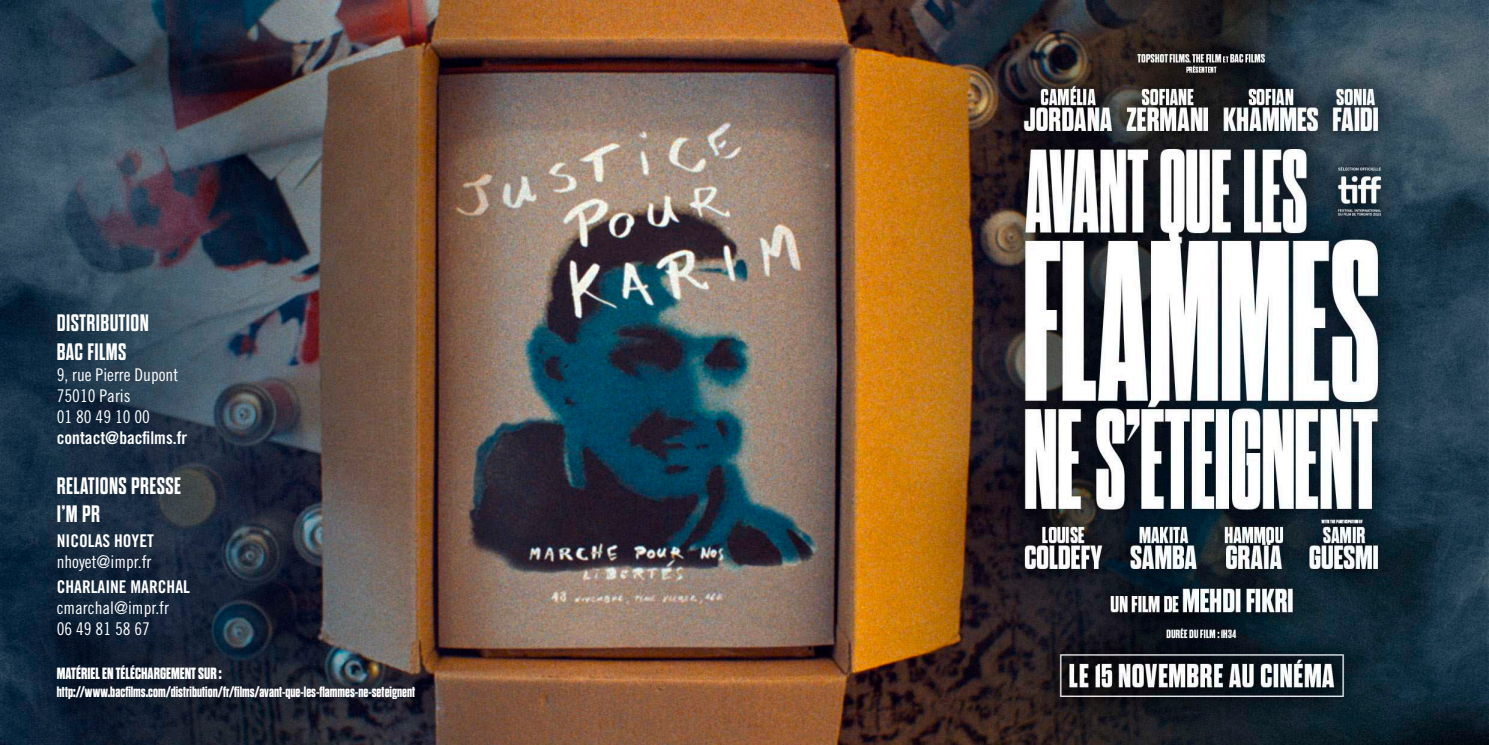
<style>
.page{position:relative;width:1489px;height:745px;background:#fff}
.page>*{position:absolute;margin:0;border:0;box-sizing:border-box;transform-origin:0 0}
.t1{font:700 23.75px/28.5px "Dharma Gothic E";letter-spacing:.02em;color:#fff}
.t2{font:17.5px/21px "Trade Gothic Cond Eighteen";color:#fff}
.t3{font:17.5px "Trade Gothic Bold Cond Twenty";color:#fff}
.t4{font:700 expanded 16.25px "Dharma Gothic E";color:#fff}
.t5{font:700 expanded 15px "Dharma Gothic E";color:#fff;scale:.96 1}
</style>
<div class="page">
<img style="left:0;top:0;width:1488px;height:744px">
<h1 class="t1" style="left:57px;top:309px;width:94px">DISTRIBUTION<br>BAC FILMS</h1>
<p class="t2" style="left:57px;top:363px;width:123px">9, rue Pierre Dupont<br>75010 Paris<br>01 80 49 10 00</p>
<p class="t3" style="left:57px;top:426px;width:132px">contact@bacfilms.fr</p>
<h1 class="t1" style="left:57px;top:471px;width:126px">RELATIONS PRESSE<br>I’M PR</h1>
<p class="t3" style="left:57px;top:530px;width:99px">NICOLAS HOYET</p>
<p class="t2" style="left:57px;top:550px;width:96px">nhoyet@impr.fr</p>
<p class="t3" style="left:57px;top:575px;width:135px">CHARLAINE MARCHAL</p>
<p class="t2" style="left:57px;top:596px;width:114px">cmarchal@impr.fr<br>06 49 81 58 67</p>
<p class="t4" style="left:57px;top:664px;width:167px">MATÉRIEL EN TÉLÉCHARGEMENT SUR :</p>
<p class="t5" style="left:57px;top:683px;width:375px">http://www.bacfilms.com/distribution/fr/films/avant-que-les-flammes-ne-seteignent</p>
</div>
